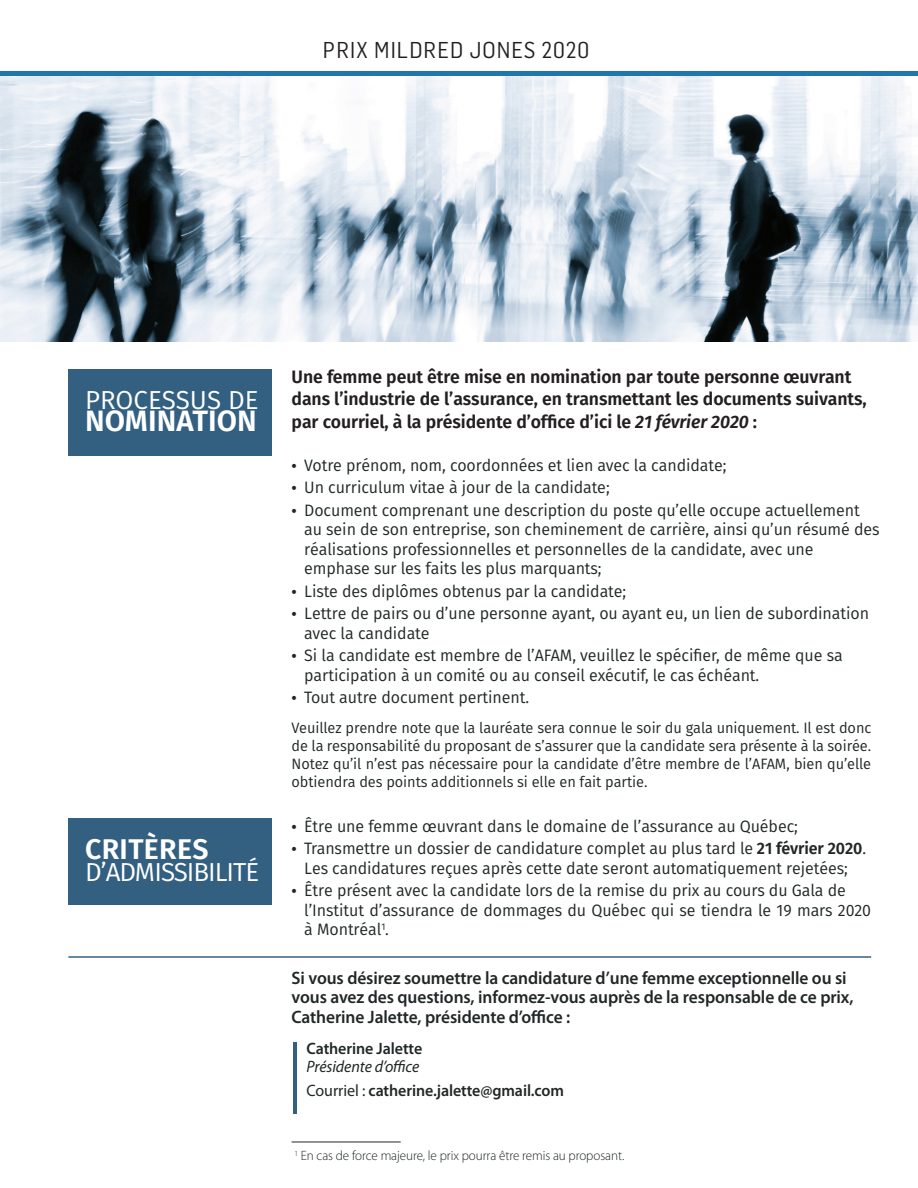
<style>
.page{position:relative;width:918px;height:1188px;background:#fff}
.page>*{position:absolute;margin:0;border:0;box-sizing:border-box;transform-origin:0 0}
.t1{font:600 29.4px "Fira Sans";color:#fff}
.t2{font:600 28.5px "Fira Sans";letter-spacing:.01em;color:#fff}
.t3{font:25.95px "Fira Sans";letter-spacing:-.04em;color:#fff}
.t4{font:25.95px "Fira Sans";color:#fff}
.t5{font:22.5px "Flama Semicondensed";letter-spacing:.05em;color:#231f20}
.t6{font:600 18px/22.5px "Fira Sans";letter-spacing:-.005em;color:#231f20}
.t7{font:600 18px/19.5px "Myriad Pro";letter-spacing:-.005em;color:#212727}
.t8{font:16.5px/19.5px "Fira Sans";letter-spacing:-.005em;color:#212727}
.t9{font:600 16.5px/24px "Myriad Pro";letter-spacing:-.005em;color:#212727}
.t10{font:15px/18px "Fira Sans";letter-spacing:-.005em;color:#212727;text-align:justify}
.t11{font:300 13.5px "Myriad Pro";letter-spacing:-.005em;color:#212727}
.s1{font-style:italic}
.s2{font-family:"Myriad Pro";font-size:19.5px}
.s3{font-weight:600}
.s4{font-weight:400;font-style:italic}
.s5{font-weight:400}
</style>
<div class="page">
<img style="left:0;top:76px;width:918px;height:265px">
<hr style="left:0;top:72px;width:918px;height:4px;background:#2176ab">
<div style="left:68px;top:369px;width:203px;height:87px;background:#336081"></div>
<div style="left:68px;top:818px;width:203px;height:87px;background:#336081"></div>
<hr style="left:68px;top:956px;width:803px;height:2px;background:#336081">
<hr style="left:292px;top:1142px;width:109px;height:1px;background:#212727">
<hr style="left:293px;top:1042px;width:3px;height:71px;background:#336081">
<h3 class="t5" style="left:323px;top:36px;width:268px">PRIX MILDRED JONES 2020</h3>
<h3 class="t4" style="left:85px;top:381px;width:175px">PROCESSUS DE</h3>
<h1 class="t1" style="left:85px;top:397px;width:173px">NOMINATION</h1>
<h2 class="t2" style="left:85px;top:826px;width:125px">CRITÈRES</h2>
<h3 class="t3" style="left:85px;top:853px;width:176px">D’ADMISSIBILITÉ</h3>
<p class="t6" style="left:292px;top:364px;width:577px">Une femme peut être mise en nomination par toute personne œuvrant dans l’industrie de l’assurance, en transmettant les documents suivants, par courriel, à la présidente d’office d’ici le <span class="s1">21 février 2020</span> :</p>
<p class="t8" style="left:292px;top:455px;width:436px"><span class="s2">•</span> Votre prénom, nom, coordonnées et lien avec la candidate;</p>
<p class="t8" style="left:292px;top:477px;width:320px"><span class="s2">•</span> Un curriculum vitae à jour de la candidate;</p>
<p class="t8" style="left:304px;top:500px;width:577px;text-indent:-13px"><span class="s2">•</span> Document comprenant une description du poste qu’elle occupe actuellement au sein de son entreprise, son cheminement de carrière, ainsi qu’un résumé des réalisations professionnelles et personnelles de la candidate, avec une emphase sur les faits les plus marquants;</p>
<p class="t8" style="left:292px;top:581px;width:336px"><span class="s2">•</span> Liste des diplômes obtenus par la candidate;</p>
<p class="t8" style="left:304px;top:603px;width:566px;text-indent:-13px"><span class="s2">•</span> Lettre de pairs ou d’une personne ayant, ou ayant eu, un lien de subordination avec la candidate</p>
<p class="t8" style="left:304px;top:645px;width:540px;text-indent:-13px"><span class="s2">•</span> Si la candidate est membre de l’AFAM, veuillez le spécifier, de même que sa participation à un comité ou au conseil exécutif, le cas échéant.</p>
<p class="t8" style="left:292px;top:687px;width:239px"><span class="s2">•</span> Tout autre document pertinent.</p>
<p class="t10" style="left:292px;top:719px;width:581px">Veuillez prendre note que la lauréate sera connue le soir du gala uniquement. Il est donc de la responsabilité du proposant de s’assurer que la candidate sera présente à la soirée.<br>Notez qu’il n’est pas nécessaire pour la candidate d’être membre de l’AFAM, bien qu’elle obtiendra des points additionnels si elle en fait partie.</p>
<p class="t8" style="left:292px;top:816px;width:508px"><span class="s2">•</span> Être une femme œuvrant dans le domaine de l’assurance au Québec;</p>
<p class="t8" style="left:292px;top:838px;width:576px;text-align:center"><span class="s2">•</span> Transmettre un dossier de candidature complet au plus tard le <span class="s3">21 février 2020</span>.<br>Les candidatures reçues après cette date seront automatiquement rejetées;</p>
<p class="t8" style="left:304px;top:880px;width:568px;text-indent:-13px"><span class="s2">•</span> Être présent avec la candidate lors de la remise du prix au cours du Gala de l’Institut d’assurance de dommages du Québec qui se tiendra le 19 mars 2020 à Montréal<sup>1</sup>.</p>
<p class="t7" style="left:292px;top:968px;width:564px">Si vous désirez soumettre la candidature d’une femme exceptionnelle ou si vous avez des questions, informez-vous auprès de la responsable de ce prix,<br>Catherine Jalette, présidente d’office :</p>
<p class="t9" style="left:307px;top:1036px;width:117px">Catherine Jalette</p>
<p class="t9" style="left:307px;top:1054px;width:259px"><span class="s4">Présidente d’office<br></span><span class="s5">Courriel :</span> catherine.jalette@gmail.com</p>
<p class="t11" style="left:294px;top:1148px;width:331px"><sup>1</sup> En cas de force majeure, le prix pourra être remis au proposant.</p>
</div>
